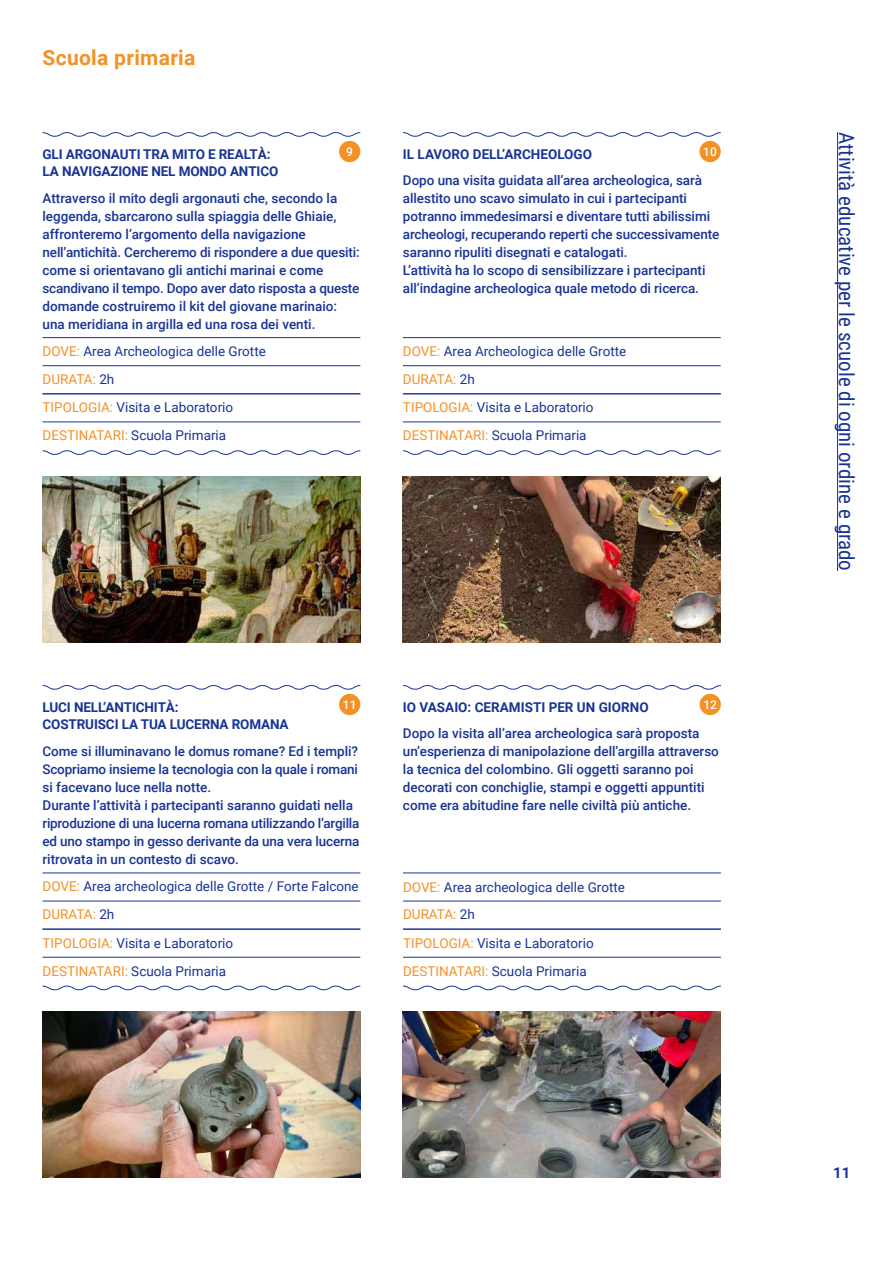
<style>
.page{position:relative;width:893px;height:1263px;background:#fff}
.page>*{position:absolute;margin:0;border:0;box-sizing:border-box;transform-origin:0 0}
.t1{font:21px "Roboto Condensed";color:#183495}
.t2{font:700 21px "Roboto";letter-spacing:.015em;color:#f49125}
.t3{font:700 15px "Roboto";color:#183495}
.t4{font:500 13.5px/18px "Roboto";letter-spacing:-.005em;color:#183495}
.t5{font:13.5px/28px "Roboto";color:#183495}
.t6{font:700 13.5px/17.7px "Roboto";letter-spacing:-.01em;color:#183495}
.t7{font:500 12px "Roboto";color:#fff}
.s1{color:#f49125}
</style>
<div class="page">
<div style="left:699px;top:141px;width:22px;height:21px;background:#f49125;border-radius:50%"></div>
<svg style="left:42px;top:132px;width:319px;height:5px"></svg>
<div style="left:339px;top:141px;width:21px;height:21px;background:#f49125;border-radius:50%"></div>
<svg style="left:403px;top:450px;width:318px;height:5px"></svg>
<hr style="left:403px;top:337px;width:318px;height:1px;background:#183495">
<hr style="left:403px;top:365px;width:318px;height:1px;background:#183495">
<hr style="left:403px;top:421px;width:318px;height:1px;background:#183495">
<hr style="left:403px;top:393px;width:318px;height:1px;background:#183495">
<svg style="left:42px;top:450px;width:319px;height:5px"></svg>
<hr style="left:43px;top:337px;width:317px;height:1px;background:#183495">
<hr style="left:43px;top:365px;width:317px;height:1px;background:#183495">
<hr style="left:43px;top:421px;width:317px;height:1px;background:#183495">
<hr style="left:43px;top:393px;width:317px;height:1px;background:#183495">
<img style="left:43px;top:476px;width:317px;height:167px">
<img style="left:403px;top:476px;width:318px;height:167px">
<svg style="left:403px;top:132px;width:318px;height:5px"></svg>
<div style="left:700px;top:694px;width:21px;height:21px;background:#f49125;border-radius:50%"></div>
<svg style="left:42px;top:685px;width:319px;height:5px"></svg>
<div style="left:339px;top:694px;width:21px;height:21px;background:#f49125;border-radius:50%"></div>
<svg style="left:42px;top:985px;width:319px;height:5px"></svg>
<hr style="left:43px;top:872px;width:317px;height:1px;background:#183495">
<hr style="left:43px;top:901px;width:317px;height:1px;background:#183495">
<hr style="left:43px;top:957px;width:317px;height:1px;background:#183495">
<hr style="left:43px;top:929px;width:317px;height:1px;background:#183495">
<img style="left:43px;top:1011px;width:317px;height:167px">
<svg style="left:403px;top:985px;width:318px;height:5px"></svg>
<hr style="left:403px;top:872px;width:318px;height:1px;background:#183495">
<hr style="left:403px;top:901px;width:318px;height:1px;background:#183495">
<hr style="left:403px;top:957px;width:318px;height:1px;background:#183495">
<hr style="left:403px;top:929px;width:318px;height:1px;background:#183495">
<img style="left:403px;top:1011px;width:318px;height:167px">
<svg style="left:403px;top:685px;width:318px;height:5px"></svg>
<hr style="left:837px;top:132px;width:1px;height:439px;background:#183495">
<h1 class="t2" style="left:43px;top:42px;width:154px">Scuola primaria</h1>
<p class="t6" style="left:43px;top:144px;width:229px">GLI ARGONAUTI TRA MITO E REALTÀ:</p>
<p class="t7" style="left:346px;top:144px;width:8px">9</p>
<p class="t6" style="left:43px;top:162px;width:237px">LA NAVIGAZIONE NEL MONDO ANTICO</p>
<p class="t4" style="left:43px;top:189px;width:319px">Attraverso il mito degli argonauti che, secondo la leggenda, sbarcarono sulla spiaggia delle Ghiaie, affronteremo l’argomento della navigazione nell’antichità. Cercheremo di rispondere a due quesiti: come si orientavano gli antichi marinai e come scandivano il tempo. Dopo aver dato risposta a queste domande costruiremo il kit del giovane marinaio: una meridiana in argilla ed una rosa dei venti.</p>
<p class="t5" style="left:43px;top:337px;width:225px"><span class="s1">DOVE:</span> Area Archeologica delle Grotte<br><span class="s1">DURATA:</span> 2h<br><span class="s1">TIPOLOGIA:</span> Visita e Laboratorio<br><span class="s1">DESTINATARI:</span> Scuola Primaria</p>
<p class="t6" style="left:403px;top:144px;width:191px">IL LAVORO DELL’ARCHEOLOGO</p>
<p class="t7" style="left:703px;top:144px;width:15px">10</p>
<p class="t4" style="left:403px;top:170px;width:318px">Dopo una visita guidata all’area archeologica, sarà allestito uno scavo simulato in cui i partecipanti potranno immedesimarsi e diventare tutti abilissimi archeologi, recuperando reperti che successivamente saranno ripuliti disegnati e catalogati.<br>L’attività ha lo scopo di sensibilizzare i partecipanti all’indagine archeologica quale metodo di ricerca.</p>
<p class="t5" style="left:403px;top:337px;width:225px"><span class="s1">DOVE:</span> Area Archeologica delle Grotte<br><span class="s1">DURATA:</span> 2h<br><span class="s1">TIPOLOGIA:</span> Visita e Laboratorio<br><span class="s1">DESTINATARI:</span> Scuola Primaria</p>
<p class="t6" style="left:43px;top:697px;width:248px">LUCI NELL’ANTICHITÀ:<br>COSTRUISCI LA TUA LUCERNA ROMANA</p>
<p class="t7" style="left:343px;top:697px;width:15px">11</p>
<p class="t4" style="left:43px;top:742px;width:318px">Come si illuminavano le domus romane? Ed i templi?<br>Scopriamo insieme la tecnologia con la quale i romani si facevano luce nella notte.<br>Durante l’attività i partecipanti saranno guidati nella riproduzione di una lucerna romana utilizzando l’argilla ed uno stampo in gesso derivante da una vera lucerna ritrovata in un contesto di scavo.</p>
<p class="t5" style="left:43px;top:872px;width:318px"><span class="s1">DOVE:</span> Area archeologica delle Grotte / Forte Falcone<br><span class="s1">DURATA:</span> 2h<br><span class="s1">TIPOLOGIA:</span> Visita e Laboratorio<br><span class="s1">DESTINATARI:</span> Scuola Primaria</p>
<p class="t6" style="left:403px;top:697px;width:247px">IO VASAIO: CERAMISTI PER UN GIORNO</p>
<p class="t7" style="left:703px;top:697px;width:15px">12</p>
<p class="t4" style="left:403px;top:723px;width:317px">Dopo la visita all’area archeologica sarà proposta un’esperienza di manipolazione dell’argilla attraverso la tecnica del colombino. Gli oggetti saranno poi decorati con conchiglie, stampi e oggetti appuntiti come era abitudine fare nelle civiltà più antiche.</p>
<p class="t5" style="left:403px;top:872px;width:223px"><span class="s1">DOVE:</span> Area archeologica delle Grotte<br><span class="s1">DURATA:</span> 2h<br><span class="s1">TIPOLOGIA:</span> Visita e Laboratorio<br><span class="s1">DESTINATARI:</span> Scuola Primaria</p>
<h1 class="t1" style="left:861px;top:132px;width:440px;rotate:90deg">Attività educative per le scuole di ogni ordine e grado</h1>
<p class="t3" style="left:833px;top:1162px;width:19px">11</p>
</div>
